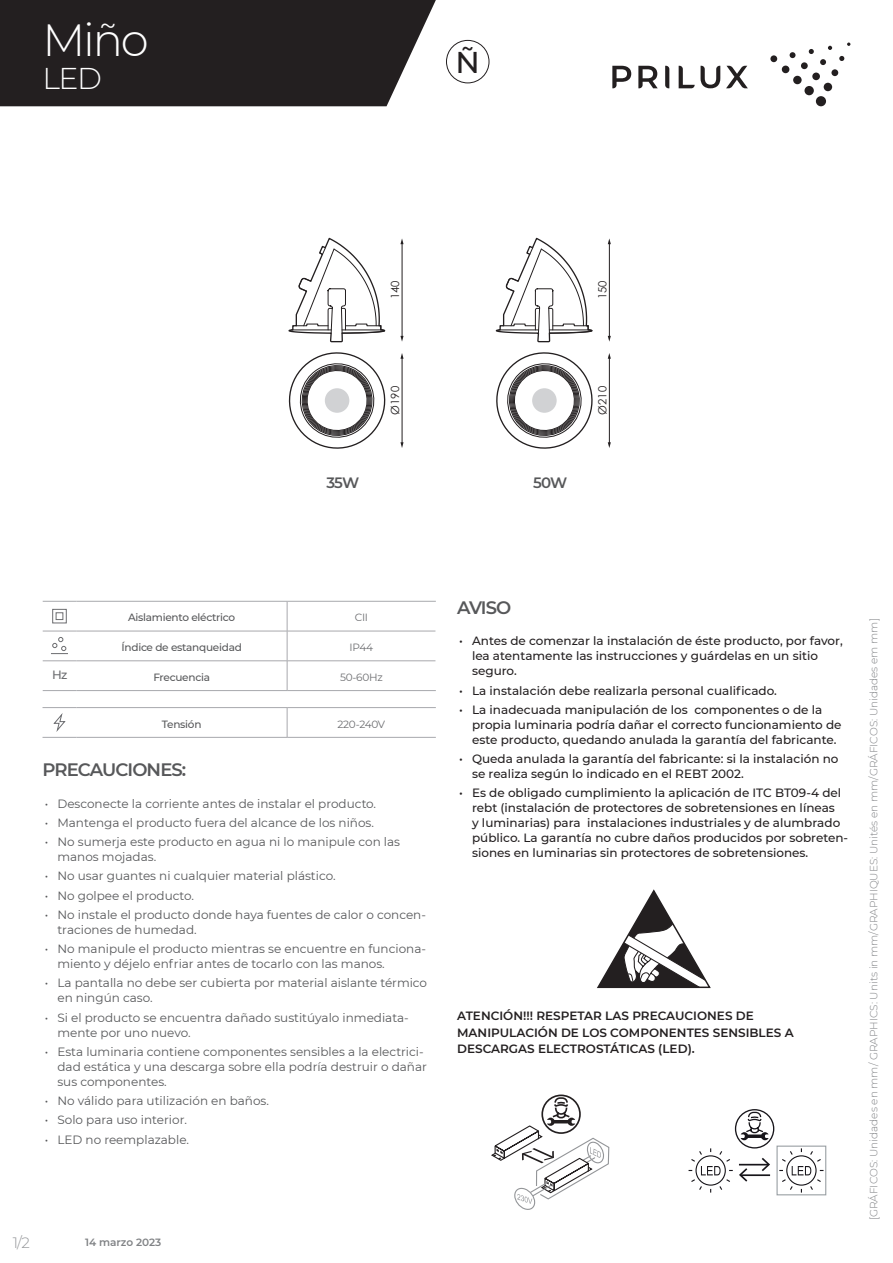
<style>
.page{position:relative;width:893px;height:1263px;background:#fff}
.page>*{position:absolute;margin:0;border:0;box-sizing:border-box;transform-origin:0 0}
.T2-Título_Sección{font:300 45px "Montserrat";color:#fff}
.S1-Subtítulo{font:300 30px "Montserrat";color:#fff}
.t1{font:500 30px "Montserrat";color:#231f20}
.Se2-Separador_Aparta{font:600 18px "Montserrat";letter-spacing:-.05em;color:#57585a}
.Se2-Separador_Aparta-2{font:600 15px "Montserrat";letter-spacing:-.06em;color:#57585a}
.t2{font:300 15px "Montserrat";color:#939598}
.t3{font:12px/15px "Montserrat";color:#57585a}
.t4{font:500 12px/15px "Montserrat";color:#231f20}
.Ct1-Cuerpo_Texto{font:600 12px/16.5px "Montserrat";color:#231f20}
.t5{font:500 12px "Montserrat";color:#6c6d70}
.t6{font:11.25px "Century Gothic";color:#231f20}
.t7{font:300 10.5px "Montserrat";color:#808285}
.Ta2-Tabla_Código{font:500 10.5px "Montserrat";letter-spacing:-.025em;color:#57585a}
.Ta3-Tabla_Texto{font:10.5px "Montserrat";letter-spacing:-.025em;color:#6c6d70}
.t8{font:600 10.5px "Montserrat";color:#808285}
</style>
<div class="page">
<hr style="left:402px;top:243px;width:1px;height:94px;background:#231f20">
<svg style="left:400px;top:336px;width:4px;height:6px"></svg>
<svg style="left:400px;top:238px;width:4px;height:6px"></svg>
<hr style="left:402px;top:358px;width:1px;height:85px;background:#231f20">
<svg style="left:400px;top:442px;width:4px;height:6px"></svg>
<svg style="left:400px;top:353px;width:4px;height:6px"></svg>
<svg style="left:288px;top:237px;width:98px;height:212px"></svg>
<div style="left:325px;top:388px;width:24px;height:25px;background:#d1d2d4;border-radius:50%"></div>
<hr style="left:609px;top:243px;width:1px;height:94px;background:#231f20">
<svg style="left:608px;top:336px;width:3px;height:6px"></svg>
<svg style="left:608px;top:238px;width:3px;height:6px"></svg>
<hr style="left:609px;top:358px;width:1px;height:85px;background:#231f20">
<svg style="left:608px;top:442px;width:3px;height:6px"></svg>
<svg style="left:608px;top:353px;width:3px;height:6px"></svg>
<svg style="left:495px;top:237px;width:98px;height:212px"></svg>
<div style="left:532px;top:388px;width:25px;height:25px;background:#d1d2d4;border-radius:50%"></div>
<div style="left:541px;top:1094px;width:40px;height:40px;border:2px solid #231f20;border-radius:50%"></div>
<svg style="left:491px;top:1096px;width:119px;height:114px"></svg>
<div style="left:735px;top:1109px;width:39px;height:39px;border:1px solid #17151a;border-radius:50%"></div>
<svg style="left:741px;top:1111px;width:27px;height:29px"></svg>
<div style="left:776px;top:1145px;width:50px;height:50px;border:1px solid #9aa0a4"></div>
<svg style="left:778px;top:1147px;width:47px;height:47px"></svg>
<svg style="left:688px;top:1147px;width:82px;height:46px"></svg>
<svg style="left:597px;top:889px;width:114px;height:100px"></svg>
<hr style="left:76px;top:601px;width:211px;height:1px;background:#a8a9ad">
<hr style="left:287px;top:601px;width:149px;height:1px;background:#a8a9ad">
<hr style="left:287px;top:601px;width:1px;height:30px;background:#a8a9ad">
<hr style="left:76px;top:631px;width:211px;height:1px;background:#a8a9ad">
<hr style="left:287px;top:631px;width:148px;height:1px;background:#a8a9ad">
<hr style="left:287px;top:631px;width:1px;height:30px;background:#a8a9ad">
<hr style="left:76px;top:660px;width:211px;height:1px;background:#a8a9ad">
<hr style="left:287px;top:660px;width:148px;height:1px;background:#a8a9ad">
<svg style="left:287px;top:661px;width:1px;height:29px"></svg>
<svg style="left:287px;top:708px;width:1px;height:29px"></svg>
<hr style="left:43px;top:631px;width:33px;height:1px;background:#a8a9ad">
<hr style="left:43px;top:660px;width:33px;height:1px;background:#a8a9ad">
<hr style="left:43px;top:690px;width:33px;height:1px;background:#a8a9ad">
<hr style="left:43px;top:707px;width:33px;height:1px;background:#a8a9ad">
<hr style="left:76px;top:707px;width:211px;height:1px;background:#a8a9ad">
<hr style="left:287px;top:707px;width:149px;height:1px;background:#a8a9ad">
<hr style="left:43px;top:737px;width:33px;height:1px;background:#a8a9ad">
<hr style="left:76px;top:737px;width:211px;height:1px;background:#a8a9ad">
<hr style="left:287px;top:737px;width:149px;height:1px;background:#a8a9ad">
<hr style="left:76px;top:690px;width:211px;height:1px;background:#a8a9ad">
<hr style="left:287px;top:690px;width:149px;height:1px;background:#a8a9ad">
<hr style="left:43px;top:601px;width:33px;height:1px;background:#a8a9ad">
<div style="left:52px;top:609px;width:15px;height:14px;border:1px solid #6c6d70"></div>
<div style="left:56px;top:612px;width:7px;height:8px;border:1px solid #6c6d70"></div>
<svg style="left:51px;top:637px;width:17px;height:17px"></svg>
<svg style="left:53px;top:714px;width:13px;height:18px"></svg>
<div style="left:0;top:0;width:436px;height:106px;background:#231f20"></div>
<div style="left:816px;top:96px;width:10px;height:10px;background:#231f20;border-radius:50%"></div>
<div style="left:804px;top:86px;width:10px;height:9px;background:#231f20;border-radius:50%"></div>
<div style="left:793px;top:76px;width:9px;height:8px;background:#231f20;border-radius:50%"></div>
<div style="left:824px;top:83px;width:8px;height:8px;background:#231f20;border-radius:50%"></div>
<div style="left:782px;top:66px;width:7px;height:7px;background:#231f20;border-radius:50%"></div>
<div style="left:770px;top:55px;width:7px;height:7px;background:#231f20;border-radius:50%"></div>
<div style="left:801px;top:62px;width:7px;height:7px;background:#231f20;border-radius:50%"></div>
<div style="left:831px;top:69px;width:7px;height:7px;background:#231f20;border-radius:50%"></div>
<svg style="left:790px;top:52px;width:5px;height:6px"></svg>
<svg style="left:820px;top:59px;width:6px;height:6px"></svg>
<svg style="left:809px;top:49px;width:5px;height:5px"></svg>
<svg style="left:839px;top:56px;width:5px;height:5px"></svg>
<svg style="left:828px;top:46px;width:4px;height:4px"></svg>
<div style="left:812px;top:73px;width:8px;height:7px;background:#231f20;border-radius:50%"></div>
<svg style="left:612px;top:66px;width:19px;height:22px"></svg>
<svg style="left:638px;top:66px;width:20px;height:22px"></svg>
<svg style="left:665px;top:66px;width:4px;height:22px"></svg>
<svg style="left:679px;top:66px;width:16px;height:22px"></svg>
<svg style="left:701px;top:66px;width:19px;height:22px"></svg>
<svg style="left:726px;top:66px;width:22px;height:22px"></svg>
<div style="left:446px;top:40px;width:43px;height:43px;border:1px solid #231f20;border-radius:50%"></div>
<p class="T2-Título_Sección" style="left:43px;top:10px;width:108px">Miño</p>
<p class="S1-Subtítulo" style="left:43px;top:58px;width:61px">LED</p>
<h2 class="t1" style="left:456px;top:41px;width:26px">Ñ</h2>
<p class="t6" style="left:387px;top:299px;width:20px;rotate:-90deg">140</p>
<p class="t6" style="left:594px;top:299px;width:20px;rotate:-90deg">150</p>
<p class="t6" style="left:387px;top:415px;width:30px;rotate:-90deg">Ø190</p>
<p class="Se2-Separador_Aparta-2" style="left:326px;top:472px;width:34px">35W</p>
<p class="Se2-Separador_Aparta-2" style="left:533px;top:472px;width:36px">50W</p>
<p class="t6" style="left:594px;top:415px;width:30px;rotate:-90deg">Ø210</p>
<p class="Ta2-Tabla_Código" style="left:128px;top:610px;width:109px">Aislamiento eléctrico</p>
<p class="Ta3-Tabla_Texto" style="left:355px;top:610px;width:15px">CII</p>
<p class="Ta2-Tabla_Código" style="left:122px;top:640px;width:122px">Índice de estanqueidad</p>
<p class="Ta3-Tabla_Texto" style="left:350px;top:640px;width:25px">IP44</p>
<p class="t5" style="left:52px;top:666px;width:17px">Hz</p>
<p class="Ta2-Tabla_Código" style="left:153px;top:670px;width:58px">Frecuencia</p>
<p class="Ta3-Tabla_Texto" style="left:340px;top:670px;width:44px">50-60Hz</p>
<p class="Ta2-Tabla_Código" style="left:162px;top:716px;width:41px">Tensión</p>
<p class="Ta3-Tabla_Texto" style="left:338px;top:717px;width:49px">220-240V</p>
<p class="Se2-Separador_Aparta" style="left:42px;top:757px;width:145px">PRECAUCIONES:</p>
<p class="t3" style="left:45px;top:795px;width:333px">• Desconecte la corriente antes de instalar el producto.</p>
<p class="t3" style="left:45px;top:815px;width:331px">• Mantenga el producto fuera del alcance de los niños.</p>
<p class="t3" style="left:57px;top:834px;width:344px;text-indent:-13px">• No sumerja este producto en agua ni lo manipule con las manos mojadas.</p>
<p class="t3" style="left:45px;top:868px;width:292px">• No usar guantes ni cualquier material plástico.</p>
<p class="t3" style="left:45px;top:887px;width:151px">• No golpee el producto.</p>
<p class="t3" style="left:57px;top:907px;width:370px;text-indent:-13px">• No instale el producto donde haya fuentes de calor o concen&shy;traciones de humedad.</p>
<p class="t3" style="left:57px;top:941px;width:370px;text-indent:-13px">• No manipule el producto mientras se encuentre en funciona&shy;miento y déjelo enfriar antes de tocarlo con las manos.</p>
<p class="t3" style="left:57px;top:975px;width:371px;text-indent:-13px">• La pantalla no debe ser cubierta por material aislante térmico en ningún caso.</p>
<p class="t3" style="left:57px;top:1009px;width:353px;text-indent:-13px">• Si el producto se encuentra dañado sustitúyalo inmediata&shy;mente por uno nuevo.</p>
<p class="t3" style="left:57px;top:1044px;width:371px;text-indent:-13px">• Esta luminaria contiene componentes sensibles a la electrici&shy;dad estática y una descarga sobre ella podría destruir o dañar sus componentes.</p>
<p class="t3" style="left:45px;top:1093px;width:226px">• No válido para utilización en baños.</p>
<p class="t3" style="left:45px;top:1112px;width:144px">• Solo para uso interior.</p>
<p class="t3" style="left:45px;top:1131px;width:146px">• LED no reemplazable.</p>
<p class="t2" style="left:13px;top:1232px;width:19px">1/2</p>
<p class="t8" style="left:85px;top:1234px;width:78px">14 marzo 2023</p>
<p class="Se2-Separador_Aparta" style="left:457px;top:595px;width:56px">AVISO</p>
<p class="t4" style="left:472px;top:633px;width:372px;text-indent:-13px">• Antes de comenzar la instalación de éste producto, por favor, lea atentamente las instrucciones y guárdelas en un sitio seguro.</p>
<p class="t4" style="left:459px;top:682px;width:319px">• La instalación debe realizarla personal cualificado.</p>
<p class="t4" style="left:472px;top:702px;width:371px;text-indent:-13px">• La inadecuada manipulación de los componentes o de la propia luminaria podría dañar el correcto funcionamiento de este producto, quedando anulada la garantía del fabricante.</p>
<p class="t4" style="left:472px;top:751px;width:368px;text-indent:-13px">• Queda anulada la garantía del fabricante: si la instalación no se realiza según lo indicado en el REBT 2002.</p>
<p class="t4" style="left:472px;top:785px;width:378px;text-indent:-13px">• Es de obligado cumplimiento la aplicación de ITC BT09-4 del rebt (instalación de protectores de sobretensiones en líneas<br>y luminarias) para instalaciones industriales y de alumbrado público. La garantía no cubre daños producidos por sobreten&shy;siones en luminarias sin protectores de sobretensiones.</p>
<p class="Ct1-Cuerpo_Texto" style="left:457px;top:1007px;width:338px">ATENCIÓN!!! RESPETAR LAS PRECAUCIONES DE<br>MANIPULACIÓN DE LOS COMPONENTES SENSIBLES A<br>DESCARGAS ELECTROSTÁTICAS (LED).</p>
<p class="t7" style="left:867px;top:1220px;width:604px;rotate:-90deg">[GRÁFICOS: Unidades en mm/ GRAPHICS: Units in mm/GRAPHIQUES: Unités en mm/GRÁFICOS: Unidades em mm]</p>
</div>
